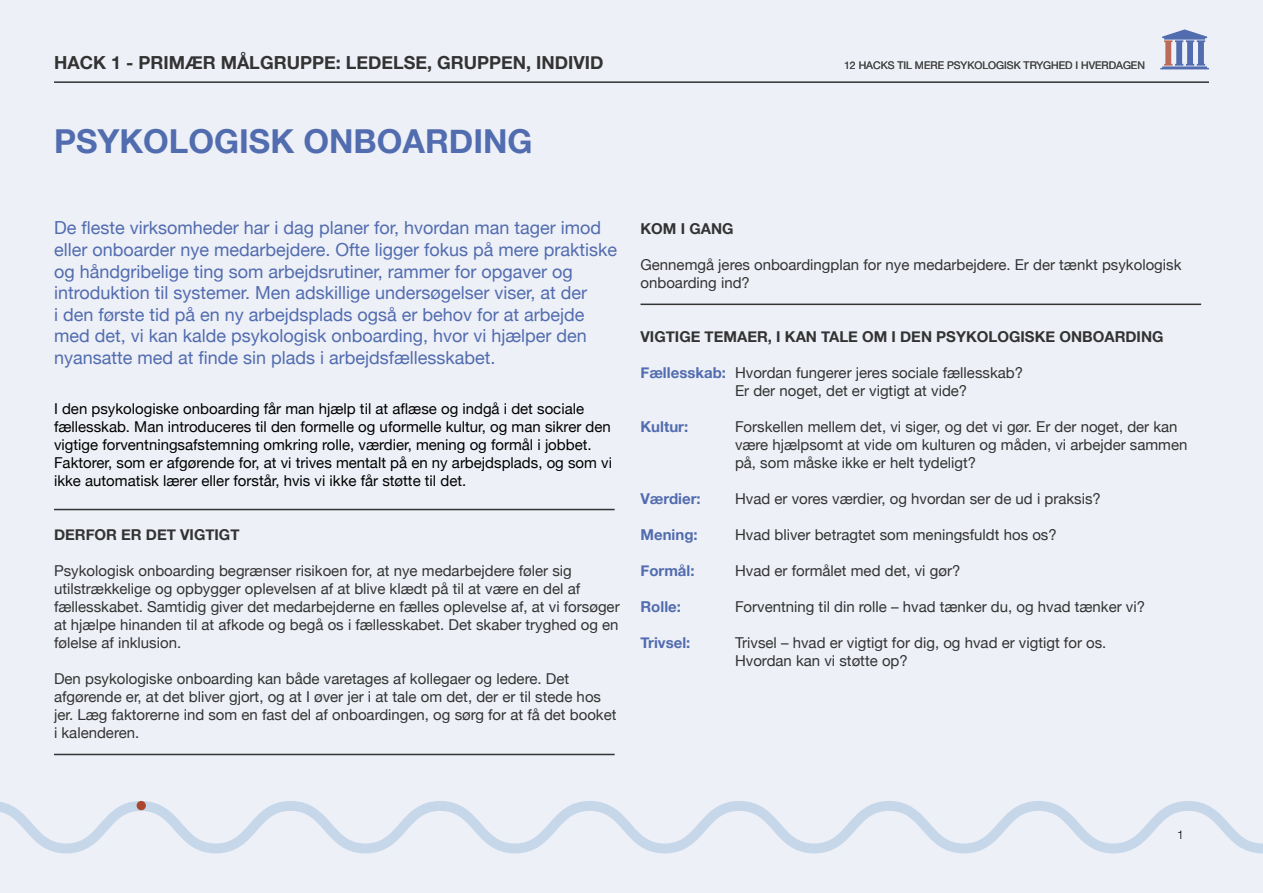
<style>
.page{position:relative;width:1263px;height:893px;background:#eef0f7}
.page>*{position:absolute;margin:0;border:0;box-sizing:border-box;transform-origin:0 0}
.t1{font:700 33px "Helvetica Neue";color:#516caf}
.t2{font:18px/21.6px "Helvetica Neue";color:#516caf}
.t3{font:700 18px "Helvetica Neue";color:#333}
.t4{font:15px/18px "Helvetica Neue";color:#333}
.t5{font:15px/18px "Helvetica Neue";color:#000}
.t6{font:700 15px "Helvetica Neue";color:#333}
.t7{font:700 15px "Helvetica Neue";color:#516caf}
.t8{font:300 12px "Helvetica Neue";color:#000}
.t9{font:10.5px "Helvetica Neue";color:#474747}
.s1{font-weight:700;color:#516caf}
</style>
<div class="page">
<svg style="left:0;top:801px;width:1263px;height:53px"></svg>
<svg style="left:1160px;top:29px;width:49px;height:40px"></svg>
<hr style="left:54px;top:81px;width:1155px;height:2px;background:#333">
<hr style="left:54px;top:509px;width:561px;height:1px;background:#333">
<hr style="left:54px;top:754px;width:561px;height:1px;background:#333">
<hr style="left:640px;top:304px;width:561px;height:1px;background:#333">
<div style="left:137px;top:801px;width:9px;height:9px;background:#ab4630;border-radius:50%"></div>
<p class="t3" style="left:54px;top:49px;width:551px">HACK 1 - PRIMÆR MÅLGRUPPE: LEDELSE, GRUPPEN, INDIVID</p>
<p class="t9" style="left:844px;top:57px;width:302px">12 HACKS TIL MERE PSYKOLOGISK TRYGHED I HVERDAGEN</p>
<h1 class="t1" style="left:54px;top:115px;width:480px">PSYKOLOGISK ONBOARDING</h1>
<p class="t2" style="left:54px;top:218px;width:565px">De fleste virksomheder har i dag planer for, hvordan man tager imod eller onboarder nye medarbejdere. Ofte ligger fokus på mere praktiske og håndgribelige ting som arbejdsrutiner, rammer for opgaver og introduktion til systemer. Men adskillige undersøgelser viser, at der<br>i den første tid på en ny arbejdsplads også er behov for at arbejde med det, vi kan kalde psykologisk onboarding, hvor vi hjælper den nyansatte med at finde sin plads i arbejdsfællesskabet.</p>
<p class="t5" style="left:54px;top:401px;width:559px">I den psykologiske onboarding får man hjælp til at aflæse og indgå i det sociale fællesskab. Man introduceres til den formelle og uformelle kultur, og man sikrer den vigtige forventningsafstemning omkring rolle, værdier, mening og formål i jobbet.<br>Faktorer, som er afgørende for, at vi trives mentalt på en ny arbejdsplads, og som vi ikke automatisk lærer eller forstår, hvis vi ikke får støtte til det.</p>
<p class="t6" style="left:54px;top:523px;width:187px">DERFOR ER DET VIGTIGT</p>
<p class="t4" style="left:54px;top:563px;width:567px">Psykologisk onboarding begrænser risikoen for, at nye medarbejdere føler sig utilstrækkelige og opbygger oplevelsen af at blive klædt på til at være en del af fællesskabet. Samtidig giver det medarbejderne en fælles oplevelse af, at vi forsøger at hjælpe hinanden til at afkode og begå os i fællesskabet. Det skaber tryghed og en følelse af inklusion.</p>
<p class="t4" style="left:54px;top:671px;width:564px">Den psykologiske onboarding kan både varetages af kollegaer og ledere. Det afgørende er, at det bliver gjort, og at I øver jer i at tale om det, der er til stede hos jer. Læg faktorerne ind som en fast del af onboardingen, og sørg for at få det booket i kalenderen.</p>
<p class="t6" style="left:640px;top:217px;width:95px">KOM I GANG</p>
<p class="t4" style="left:640px;top:257px;width:542px">Gennemgå jeres onboardingplan for nye medarbejdere. Er der tænkt psykologisk onboarding ind?</p>
<p class="t6" style="left:640px;top:325px;width:525px">VIGTIGE TEMAER, I KAN TALE OM I DEN PSYKOLOGISKE ONBOARDING</p>
<p class="t4" style="left:735px;top:365px;width:290px;text-indent:-94px"><span class="s1">Fællesskab:</span> Hvordan fungerer jeres sociale fællesskab?<br>Er der noget, det er vigtigt at vide?</p>
<p class="t7" style="left:640px;top:415px;width:49px">Kultur:</p>
<p class="t4" style="left:735px;top:419px;width:454px">Forskellen mellem det, vi siger, og det vi gør. Er der noget, der kan være hjælpsomt at vide om kulturen og måden, vi arbejder sammen på, som måske ikke er helt tydeligt?</p>
<p class="t7" style="left:640px;top:487px;width:62px">Værdier:</p>
<p class="t4" style="left:735px;top:491px;width:367px">Hvad er vores værdier, og hvordan ser de ud i praksis?</p>
<p class="t7" style="left:640px;top:523px;width:59px">Mening:</p>
<p class="t4" style="left:735px;top:527px;width:323px">Hvad bliver betragtet som meningsfuldt hos os?</p>
<p class="t7" style="left:640px;top:559px;width:56px">Formål:</p>
<p class="t4" style="left:735px;top:563px;width:227px">Hvad er formålet med det, vi gør?</p>
<p class="t7" style="left:640px;top:595px;width:42px">Rolle:</p>
<p class="t4" style="left:735px;top:599px;width:412px">Forventning til din rolle – hvad tænker du, og hvad tænker vi?</p>
<p class="t7" style="left:640px;top:631px;width:51px">Trivsel:</p>
<p class="t4" style="left:735px;top:635px;width:373px">Trivsel – hvad er vigtigt for dig, og hvad er vigtigt for os.<br>Hvordan kan vi støtte op?</p>
<p class="t8" style="left:1177px;top:825px;width:8px">1</p>
</div>
